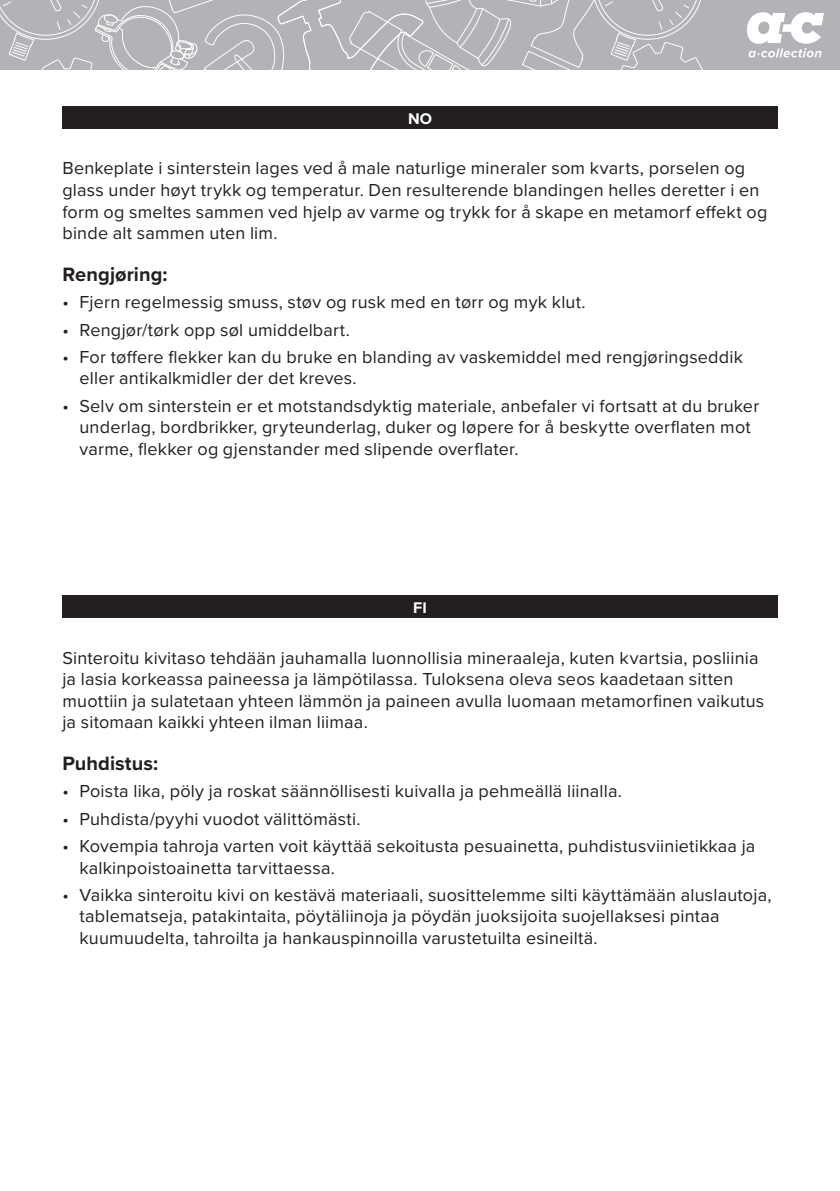
<style>
.page{position:relative;width:840px;height:1191px;background:#fff}
.page>*{position:absolute;margin:0;border:0;box-sizing:border-box;transform-origin:0 0}
.t1{font:700 20px "Proxima Nova";letter-spacing:.005em;color:#231f20}
.t2{font:18px/21.6px "Proxima Nova";letter-spacing:.01em;color:#231f20}
.t3{font:700 16px "Proxima Nova";color:#fff}
</style>
<div class="page">
<div style="left:62px;top:106px;width:715px;height:23px;background:#231f20"></div>
<div style="left:62px;top:595px;width:715px;height:23px;background:#231f20"></div>
<div style="left:0;top:0;width:839px;height:70px;background:#b2b3b7"></div>
<svg style="left:0;top:0;width:703px;height:70px"></svg>
<svg style="left:747px;top:12px;width:76px;height:46px"></svg>
<p class="t3" style="left:408px;top:106px;width:25px">NO</p>
<p class="t2" style="left:62px;top:157px;width:706px">Benkeplate i sinterstein lages ved å male naturlige mineraler som kvarts, porselen og glass under høyt trykk og temperatur. Den resulterende blandingen helles deretter i en form og smeltes sammen ved hjelp av varme og trykk for å skape en metamorf effekt og binde alt sammen uten lim.</p>
<p class="t1" style="left:62px;top:259px;width:106px">Rengjøring:</p>
<p class="t2" style="left:62px;top:291px;width:524px">• Fjern regelmessig smuss, støv og rusk med en tørr og myk klut.</p>
<p class="t2" style="left:62px;top:318px;width:289px">• Rengjør/tørk opp søl umiddelbart.</p>
<p class="t2" style="left:79px;top:345px;width:664px;text-indent:-17px">• For tøffere flekker kan du bruke en blanding av vaskemiddel med rengjøringseddik eller antikalkmidler der det kreves.</p>
<p class="t2" style="left:79px;top:394px;width:681px;text-indent:-17px">• Selv om sinterstein er et motstandsdyktig materiale, anbefaler vi fortsatt at du bruker underlag, bordbrikker, gryteunderlag, duker og løpere for å beskytte overflaten mot varme, flekker og gjenstander med slipende overflater.</p>
<p class="t3" style="left:413px;top:595px;width:15px">FI</p>
<p class="t2" style="left:62px;top:646px;width:703px">Sinteroitu kivitaso tehdään jauhamalla luonnollisia mineraaleja, kuten kvartsia, posliinia ja lasia korkeassa paineessa ja lämpötilassa. Tuloksena oleva seos kaadetaan sitten muottiin ja sulatetaan yhteen lämmön ja paineen avulla luomaan metamorfinen vaikutus ja sitomaan kaikki yhteen ilman liimaa.</p>
<p class="t1" style="left:62px;top:748px;width:97px">Puhdistus:</p>
<p class="t2" style="left:62px;top:780px;width:561px">• Poista lika, pöly ja roskat säännöllisesti kuivalla ja pehmeällä liinalla.</p>
<p class="t2" style="left:62px;top:807px;width:299px">• Puhdista/pyyhi vuodot välittömästi.</p>
<p class="t2" style="left:79px;top:834px;width:677px;text-indent:-17px">• Kovempia tahroja varten voit käyttää sekoitusta pesuainetta, puhdistusviinietikkaa ja kalkinpoistoainetta tarvittaessa.</p>
<p class="t2" style="left:79px;top:883px;width:693px;text-indent:-17px">• Vaikka sinteroitu kivi on kestävä materiaali, suosittelemme silti käyttämään aluslautoja, tablematseja, patakintaita, pöytäliinoja ja pöydän juoksijoita suojellaksesi pintaa kuumuudelta, tahroilta ja hankauspinnoilla varustetuilta esineiltä.</p>
</div>
